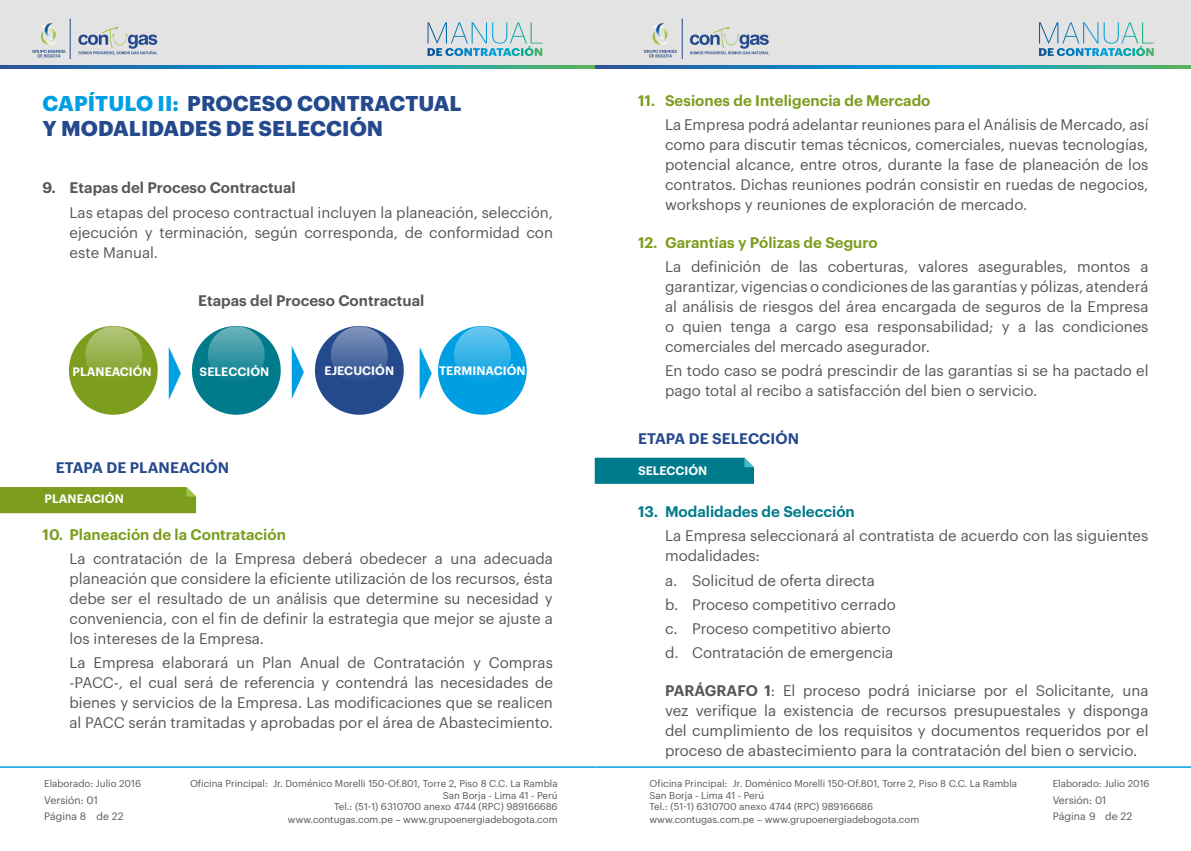
<style>
.page{position:relative;width:1191px;height:851px;background:#fff}
.page>*{position:absolute;margin:0;border:0;box-sizing:border-box;transform-origin:0 0}
.t1{font:700 21px/25.5px "Graphik";letter-spacing:.005em;color:#25498d}
.t2{font:15px/20px "Graphik";color:#575756;text-align:justify}
.t3{font:600 15px "Graphik";color:#7c9d1d}
.t4{font:600 15px "Graphik";color:#575756}
.t5{font:600 15px "Graphik";letter-spacing:.005em;color:#25498d}
.t6{font:600 15px "Graphik";color:#007b8b}
.t7{font:600 12px "Graphik";color:#fff}
.t8{font:10.5px/16.5px "Graphik";color:#575756}
.t9{font:9.75px/12px "Graphik";color:#575756;text-align:right}
.s1{color:#009fe3}
.s2{font-weight:600}
</style>
<div class="page">
<div style="left:0;top:0;width:595px;height:65px;background:#e3e3e3"></div>
<div style="left:595px;top:0;width:596px;height:65px;background:#e3e3e3"></div>
<img style="left:0;top:65px;width:1191px;height:3px">
<svg style="left:427px;top:22px;width:115px;height:34px"></svg>
<svg style="left:1039px;top:22px;width:114px;height:34px"></svg>
<svg style="left:78px;top:27px;width:79px;height:28px"></svg>
<svg style="left:690px;top:27px;width:79px;height:28px"></svg>
<hr style="left:70px;top:19px;width:1px;height:40px;background:#25498d">
<hr style="left:682px;top:19px;width:1px;height:40px;background:#25498d">
<svg style="left:32px;top:49px;width:34px;height:8px"></svg>
<img style="left:41px;top:31px;width:4px;height:12px">
<svg style="left:41px;top:23px;width:10px;height:8px"></svg>
<svg style="left:644px;top:49px;width:33px;height:8px"></svg>
<img style="left:652px;top:31px;width:5px;height:12px">
<svg style="left:653px;top:23px;width:10px;height:8px"></svg>
<hr style="left:0;top:766px;width:595px;height:1px;background:#009fe3">
<hr style="left:595px;top:766px;width:596px;height:1px;background:#009fe3">
<div style="left:69px;top:326px;width:89px;height:88px;background:#7c9d1d;border-radius:50%"></div>
<div style="left:192px;top:326px;width:89px;height:88px;background:#007b8b;border-radius:50%"></div>
<div style="left:315px;top:326px;width:89px;height:88px;background:#25498d;border-radius:50%"></div>
<div style="left:438px;top:326px;width:89px;height:88px;background:#009fe3;border-radius:50%"></div>
<svg style="left:169px;top:347px;width:12px;height:53px"></svg>
<svg style="left:292px;top:346px;width:12px;height:52px"></svg>
<svg style="left:419px;top:347px;width:13px;height:53px"></svg>
<div style="left:85px;top:326px;width:57px;height:57px;background:linear-gradient(to bottom,#b2c57a,#7e9e20);border-radius:50%"></div>
<div style="left:208px;top:326px;width:57px;height:57px;background:linear-gradient(to bottom,#6ab1bb,#047d8d);border-radius:50%"></div>
<div style="left:331px;top:326px;width:57px;height:57px;background:linear-gradient(to bottom,#7f94bc,#284b8e);border-radius:50%"></div>
<div style="left:454px;top:326px;width:57px;height:57px;background:linear-gradient(to bottom,#6ac6ee,#04a0e3);border-radius:50%"></div>
<div style="left:0;top:487px;width:196px;height:26px;background:#7c9d1d"></div>
<svg style="left:595px;top:457px;width:159px;height:27px;background:#0b8190"></svg>
<h1 class="t1" style="left:43px;top:89px;width:420px"><span class="s1">CAPÍTULO II:</span> PROCESO CONTRACTUAL<br>Y MODALIDADES DE SELECCIÓN</h1>
<p class="t4" style="left:43px;top:176px;width:255px">9. Etapas del Proceso Contractual</p>
<p class="t2" style="left:70px;top:201px;width:485px">Las etapas del proceso contractual incluyen la planeación, selección, ejecución y terminación, según corresponda, de conformidad con este Manual.</p>
<p class="t4" style="left:198px;top:289px;width:228px">Etapas del Proceso Contractual</p>
<p class="t7" style="left:73px;top:362px;width:81px">PLANEACIÓN</p>
<p class="t7" style="left:200px;top:362px;width:71px">SELECCIÓN</p>
<p class="t7" style="left:324px;top:361px;width:71px">EJECUCIÓN</p>
<p class="t7" style="left:439px;top:361px;width:88px">TERMINACIÓN</p>
<p class="t5" style="left:56px;top:456px;width:175px">ETAPA DE PLANEACIÓN</p>
<p class="t7" style="left:45px;top:490px;width:81px">PLANEACIÓN</p>
<p class="t3" style="left:43px;top:523px;width:245px">10. Planeación de la Contratación</p>
<p class="t2" style="left:70px;top:547px;width:485px">La contratación de la Empresa deberá obedecer a una adecuada planeación que considere la eficiente utilización de los recursos, ésta debe ser el resultado de un análisis que determine su necesidad y conveniencia, con el fin de definir la estrategia que mejor se ajuste a los intereses de la Empresa.</p>
<p class="t2" style="left:70px;top:651px;width:485px">La Empresa elaborará un Plan Anual de Contratación y Compras -PACC-, el cual será de referencia y contendrá las necesidades de bienes y servicios de la Empresa. Las modificaciones que se realicen al PACC serán tramitadas y aprobadas por el área de Abastecimiento.</p>
<p class="t3" style="left:638px;top:89px;width:294px">11. Sesiones de Inteligencia de Mercado</p>
<p class="t2" style="left:665px;top:113px;width:485px">La Empresa podrá adelantar reuniones para el Análisis de Mercado, así como para discutir temas técnicos, comerciales, nuevas tecnologías, potencial alcance, entre otros, durante la fase de planeación de los contratos. Dichas reuniones podrán consistir en ruedas de negocios, workshops y reuniones de exploración de mercado.</p>
<p class="t3" style="left:638px;top:231px;width:241px">12. Garantías y Pólizas de Seguro</p>
<p class="t2" style="left:665px;top:255px;width:485px">La definición de las coberturas, valores asegurables, montos a garantizar, vigencias o condiciones de las garantías y pólizas, atenderá al análisis de riesgos del área encargada de seguros de la Empresa o quien tenga a cargo esa responsabilidad; y a las condiciones comerciales del mercado asegurador.</p>
<p class="t2" style="left:665px;top:359px;width:485px">En todo caso se podrá prescindir de las garantías si se ha pactado el pago total al recibo a satisfacción del bien o servicio.</p>
<p class="t5" style="left:638px;top:427px;width:163px">ETAPA DE SELECCIÓN</p>
<p class="t7" style="left:638px;top:461px;width:71px">SELECCIÓN</p>
<p class="t6" style="left:638px;top:500px;width:218px">13. Modalidades de Selección</p>
<p class="t2" style="left:665px;top:524px;width:485px">La Empresa seleccionará al contratista de acuerdo con las siguientes modalidades:</p>
<p class="t2" style="left:665px;top:566px;width:232px;line-height:24.3px;text-align:left">a. Solicitud de oferta directa<br>b. Proceso competitivo cerrado c. Proceso competitivo abierto d. Contratación de emergencia</p>
<p class="t2" style="left:665px;top:679px;width:485px"><span class="s2">PARÁGRAFO 1</span>: El proceso podrá iniciarse por el Solicitante, una vez verifique la existencia de recursos presupuestales y disponga del cumplimiento de los requisitos y documentos requeridos por el proceso de abastecimiento para la contratación del bien o servicio.</p>
<p class="t9" style="left:44px;top:776px;width:98px">Elaborado: Julio 2016</p>
<p class="t8" style="left:44px;top:790px;width:55px">Versión: 01<br>Página 8</p>
<p class="t8" style="left:97px;top:807px;width:28px">de 22</p>
<p class="t9" style="left:190px;top:776px;width:369px">Oficina Principal: Jr. Doménico Morelli 150-Of.801, Torre 2, Piso 8 C.C. La Rambla San Borja - Lima 41 - Perú<br>Tel.: (51-1) 6310700 anexo 4744 (RPC) 989166686<br>www.contugas.com.pe – www.grupoenergiadebogota.com</p>
<p class="t9" style="left:649px;top:776px;width:369px;text-align:left">Oficina Principal: Jr. Doménico Morelli 150-Of.801, Torre 2, Piso 8 C.C. La Rambla San Borja - Lima 41 - Perú<br>Tel.: (51-1) 6310700 anexo 4744 (RPC) 989166686<br>www.contugas.com.pe – www.grupoenergiadebogota.com</p>
<p class="t9" style="left:1052px;top:776px;width:98px">Elaborado: Julio 2016</p>
<p class="t8" style="left:1052px;top:790px;width:55px">Versión: 01<br>Página 9</p>
<p class="t8" style="left:1105px;top:807px;width:28px">de 22</p>
</div>
